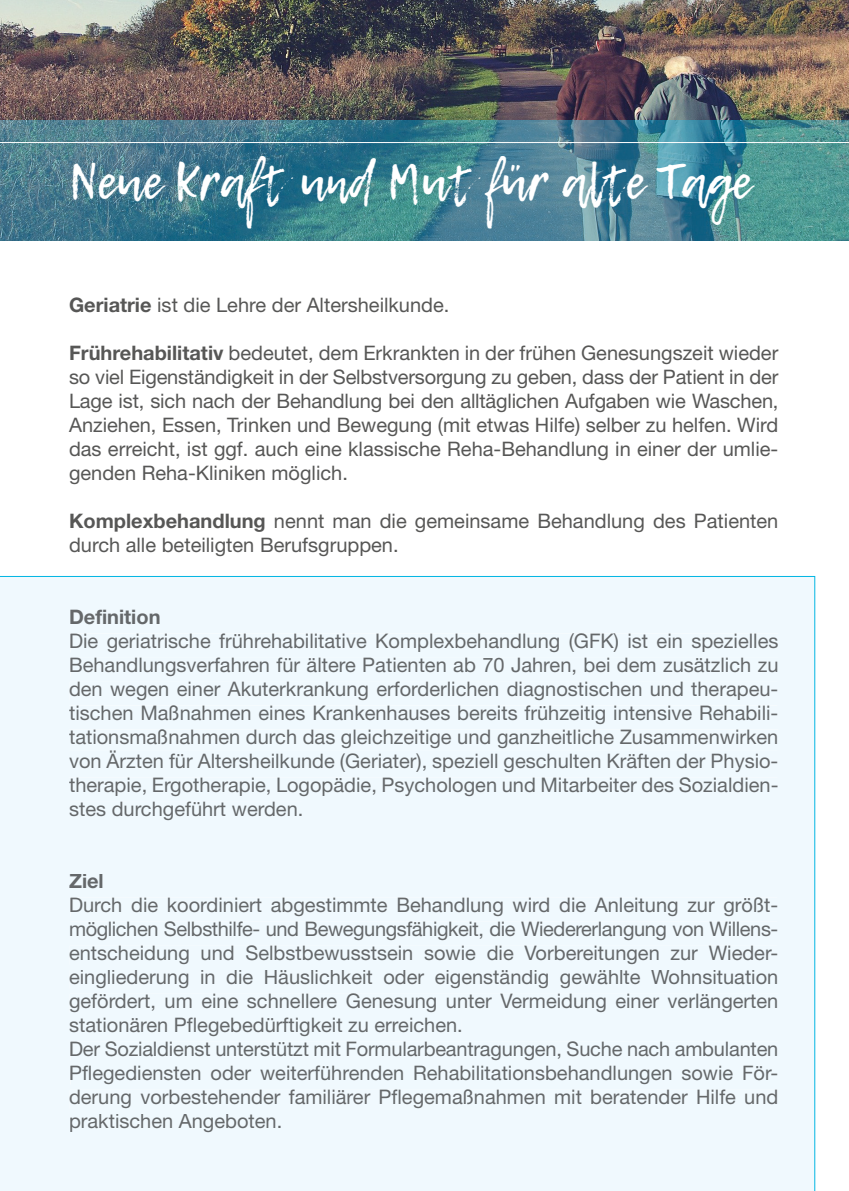
<style>
.page{position:relative;width:849px;height:1191px;background:#fff}
.page>*{position:absolute;margin:0;border:0;box-sizing:border-box;transform-origin:0 0}
.t1{font:48px "Lemon Tuesday";color:#fff}
.t2{font:20px/24px "Helvetica Neue";color:#65686a;text-align:justify}
.t3{font:20px/24px "Helvetica Neue";color:#575756;text-align:justify}
.t4{font:700 20px "Helvetica Neue";color:#65686a}
.s1{font-weight:700}
</style>
<div class="page">
<img style="left:0;top:0;width:848px;height:120px">
<img style="left:0;top:120px;width:848px;height:120px">
<hr style="left:0;top:142px;width:848px;height:1px;background:#fff">
<div style="left:0;top:576px;width:814px;height:615px;background:#f0f9fe"></div>
<h1 class="t1" style="left:69px;top:154px;width:683px">Neue Kraft und Mut für alte Tage</h1>
<p class="t3" style="left:69px;top:293px;width:382px"><span class="s1">Geriatrie</span> ist die Lehre der Altersheilkunde.</p>
<p class="t3" style="left:69px;top:341px;width:710px"><span class="s1">Frührehabilitativ</span> bedeutet, dem Erkrankten in der frühen Genesungszeit wieder so viel Eigenständigkeit in der Selbstversorgung zu geben, dass der Patient in der Lage ist, sich nach der Behandlung bei den alltäglichen Aufgaben wie Waschen, Anziehen, Essen, Trinken und Bewegung (mit etwas Hilfe) selber zu helfen. Wird das erreicht, ist ggf. auch eine klassische Reha-Behandlung in einer der umlie&shy;genden Reha-Kliniken möglich.</p>
<p class="t3" style="left:69px;top:509px;width:710px"><span class="s1">Komplexbehandlung</span> nennt man die gemeinsame Behandlung des Patienten durch alle beteiligten Berufsgruppen.</p>
<p class="t4" style="left:69px;top:605px;width:93px">Definition</p>
<p class="t2" style="left:69px;top:629px;width:710px">Die geriatrische frührehabilitative Komplexbehandlung (GFK) ist ein spezielles Behandlungsverfahren für ältere Patienten ab 70 Jahren, bei dem zusätzlich zu den wegen einer Akuterkrankung erforderlichen diagnostischen und therapeu&shy;tischen Maßnahmen eines Krankenhauses bereits frühzeitig intensive Rehabili&shy;tationsmaßnahmen durch das gleichzeitige und ganzheitliche Zusammenwirken von Ärzten für Altersheilkunde (Geriater), speziell geschulten Kräften der Physio&shy;therapie, Ergotherapie, Logopädie, Psychologen und Mitarbeiter des Sozialdien&shy;stes durchgeführt werden.</p>
<p class="t4" style="left:69px;top:869px;width:36px">Ziel</p>
<p class="t2" style="left:69px;top:893px;width:710px;text-align:left">Durch die koordiniert abgestimmte Behandlung wird die Anleitung zur größt&shy;möglichen Selbsthilfe- und Bewegungsfähigkeit, die Wiedererlangung von Willens&shy;entscheidung und Selbstbewusstsein sowie die Vorbereitungen zur Wieder&shy;eingliederung in die Häuslichkeit oder eigenständig gewählte Wohnsituation gefördert, um eine schnellere Genesung unter Vermeidung einer verlängerten stationären Pflegebedürftigkeit zu erreichen.<br>Der Sozialdienst unterstützt mit Formularbeantragungen, Suche nach ambulanten Pflegediensten oder weiterführenden Rehabilitationsbehandlungen sowie För&shy;derung vorbestehender familiärer Pflegemaßnahmen mit beratender Hilfe und praktischen Angeboten.</p>
</div>
